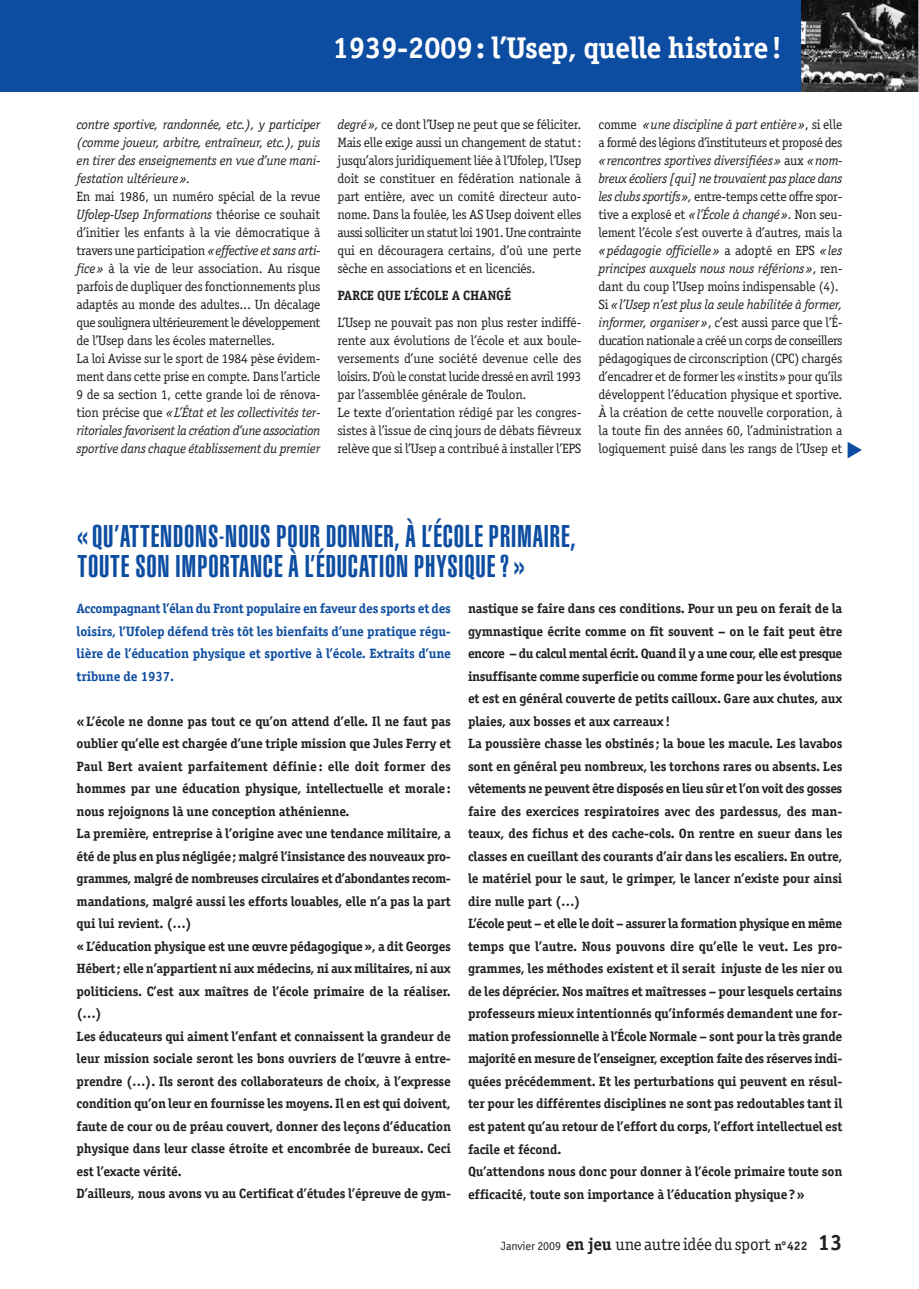
<style>
.page{position:relative;width:919px;height:1289px;background:#fff}
.page>*{position:absolute;margin:0;border:0;box-sizing:border-box;transform-origin:0 0}
.t1{font:900 extra-condensed 30.9px/29.5px "Helvetica";letter-spacing:.025em;color:#0d4da1}
.t2{font:700 30px "Officina Serif";letter-spacing:-.015em;color:#fff}
.t3{font:17.25px "Officina Serif";letter-spacing:-.01em;color:#231f20}
.t4{font:700 13.5px/22.5px "Officina Serif";letter-spacing:-.01em;color:#231f20}
.t5{font:13.5px/18px "Officina Serif";letter-spacing:-.015em;color:#231f20}
.t6{font:700 13.5px/22.5px "Officina Serif";letter-spacing:-.01em;color:#0d4da1;text-align:justify}
.t7{font:italic 13.5px/18px "Officina Serif";letter-spacing:-.015em;color:#231f20;text-align:justify}
.s1{font-style:italic}
.s2{font-family:"Hira Kaku Pro W6";font-weight:400}
.s3{font-family:"Officina Sans";font-size:12.3px}
.s4{font-weight:700}
.s5{font-weight:700;font-size:12.3px}
.s6{font-weight:700;font-size:22.2px}
</style>
<div class="page">
<div style="left:0;top:0;width:918px;height:91px;background:#0d4da1"></div>
<img style="left:801px;top:0;width:116px;height:91px">
<svg style="left:847px;top:442px;width:14px;height:16px"></svg>
<h2 class="t2" style="left:332px;top:36px;width:451px">1939-2009: l’Usep, quelle histoire!</h2>
<p class="t7" style="left:77px;top:115px;width:245px">contre sportive, randonnée, etc.), y participer (comme joueur, arbitre, entraîneur, etc.), puis en tirer des enseignements en vue d’une mani&shy;festation ultérieure».</p>
<p class="t5" style="left:77px;top:187px;width:245px">En mai 1986, un numéro spécial de la revue <span class="s1">Ufolep-Usep Informations</span> théorise ce souhait d’initier les enfants à la vie démocratique à travers une participation <span class="s1">«effective et sans arti&shy;fice»</span> à la vie de leur association. Au risque parfois de dupliquer des fonctionnements plus adaptés au monde des adultes... Un décalage que soulignera ultérieurement le développement de l’Usep dans les écoles maternelles.<br>La loi Avisse sur le sport de 1984 pèse évidem&shy;ment dans cette prise en compte. Dans l’article 9 de sa section 1, cette grande loi de rénova&shy;tion précise que <span class="s1">«L’État et les collectivités ter&shy;ritoriales favorisent la création d’une association sportive dans chaque établissement du premier</span></p>
<p class="t5" style="left:337px;top:115px;width:245px;text-align:justify"><span class="s1">degré»,</span> ce dont l’Usep ne peut que se féliciter.<br>Mais elle exige aussi un changement de statut: jusqu’alors juridiquement liée à l’Ufolep, l’Usep doit se constituer en fédération nationale à part entière, avec un comité directeur auto&shy;nome. Dans la foulée, les AS Usep doivent elles aussi solliciter un statut loi 1901. Une contrainte qui en découragera certains, d’où une perte sèche en associations et en licenciés.</p>
<p class="t4" style="left:337px;top:285px;width:175px">PARCE QUE L’ÉCOLE A CHANGÉ</p>
<p class="t5" style="left:337px;top:313px;width:245px">L’Usep ne pouvait pas non plus rester indiffé&shy;rente aux évolutions de l’école et aux boule&shy;versements d’une société devenue celle des loisirs. D’où le constat lucide dressé en avril 1993 par l’assemblée générale de Toulon.<br>Le texte d’orientation rédigé par les congres&shy;sistes à l’issue de cinq jours de débats fiévreux relève que si l’Usep a contribué à installer l’EPS</p>
<p class="t5" style="left:598px;top:115px;width:245px">comme <span class="s1">«une discipline à part entière»</span>, si elle a formé des légions d’instituteurs et proposé des <span class="s1">«rencontres sportives diversifiées»</span> aux <span class="s1">«nom&shy;breux écoliers [qui] ne trouvaient pas place dans les clubs sportifs»,</span> entre-temps cette offre spor&shy;tive a explosé et <span class="s1">«l’École à changé».</span> Non seu&shy;lement l’école s’est ouverte à d’autres, mais la <span class="s1">«pédagogie officielle»</span> a adopté en EPS <span class="s1">«les principes auxquels nous nous référions»</span>, ren&shy;dant du coup l’Usep moins indispensable (4).<br>Si <span class="s1">«l’Usep n’est plus la seule habilitée à former, informer, organiser»</span>, c’est aussi parce que l’É&shy;ducation nationale a créé un corps de conseillers pédagogiques de circonscription (CPC) chargés d’encadrer et de former les «instits» pour qu’ils développent l’éducation physique et sportive.<br>À la création de cette nouvelle corporation, à la toute fin des années 60, l’administration a logiquement puisé dans les rangs de l’Usep et</p>
<h1 class="t1" style="left:77px;top:523px;width:499px">«QU’ATTENDONS-NOUS POUR DONNER, À L’ÉCOLE PRIMAIRE,<br>TOUTE SON IMPORTANCE À L’ÉDUCATION PHYSIQUE ?»</h1>
<p class="t6" style="left:77px;top:598px;width:376px">Accompagnant l’élan du Front populaire en faveur des sports et des loisirs, l’Ufolep défend très tôt les bienfaits d’une pratique régu&shy;lière de l’éducation physique et sportive à l’école. Extraits d’une tribune de 1937.</p>
<p class="t4" style="left:77px;top:710px;width:376px">«L’école ne donne pas tout ce qu’on attend d’elle. Il ne faut pas oublier qu’elle est chargée d’une triple mission que Jules Ferry et Paul Bert avaient parfaitement définie : elle doit former des hommes par une éducation physique, intellectuelle et morale: nous rejoignons là une conception athénienne.<br>La première, entreprise à l’origine avec une tendance militaire, a été de plus en plus négligée; malgré l’insistance des nouveaux pro&shy;grammes, malgré de nombreuses circulaires et d’abondantes recom&shy;mandations, malgré aussi les efforts louables, elle n’a pas la part qui lui revient. (…)<br><span class="s2">«</span>L’éducation physique est une œuvre pédagogique<span class="s2">»</span>, a dit Georges Hébert; elle n’appartient ni aux médecins, ni aux militaires, ni aux politiciens. C’est aux maîtres de l’école primaire de la réaliser. (…)<br>Les éducateurs qui aiment l’enfant et connaissent la grandeur de leur mission sociale seront les bons ouvriers de l’œuvre à entre&shy;prendre (…). Ils seront des collaborateurs de choix, à l’expresse condition qu’on leur en fournisse les moyens. Il en est qui doivent, faute de cour ou de préau couvert, donner des leçons d’éducation physique dans leur classe étroite et encombrée de bureaux. Ceci est l’exacte vérité.<br>D’ailleurs, nous avons vu au Certificat d’études l’épreuve de gym-</p>
<p class="t4" style="left:468px;top:598px;width:376px">nastique se faire dans ces conditions. Pour un peu on ferait de la gymnastique écrite comme on fît souvent – on le fait peut être encore – du calcul mental écrit. Quand il y a une cour, elle est presque insuffisante comme superficie ou comme forme pour les évolutions et est en général couverte de petits cailloux. Gare aux chutes, aux plaies, aux bosses et aux carreaux!<br>La poussière chasse les obstinés; la boue les macule. Les lavabos sont en général peu nombreux, les torchons rares ou absents. Les vêtements ne peuvent être disposés en lieu sûr et l’on voit des gosses faire des exercices respiratoires avec des pardessus, des man&shy;teaux, des fichus et des cache-cols. On rentre en sueur dans les classes en cueillant des courants d’air dans les escaliers. En outre, le matériel pour le saut, le grimper, le lancer n’existe pour ainsi dire nulle part (…)<br>L’école peut – et elle le doit – assurer la formation physique en même temps que l’autre. Nous pouvons dire qu’elle le veut. Les pro&shy;grammes, les méthodes existent et il serait injuste de les nier ou de les déprécier. Nos maîtres et maîtresses – pour lesquels certains professeurs mieux intentionnés qu’informés demandent une for&shy;mation professionnelle à l’École Normale – sont pour la très grande majorité en mesure de l’enseigner, exception faite des réserves indi&shy;quées précédemment. Et les perturbations qui peuvent en résul&shy;ter pour les différentes disciplines ne sont pas redoutables tant il est patent qu’au retour de l’effort du corps, l’effort intellectuel est facile et fécond.<br>Qu’attendons nous donc pour donner à l’école primaire toute son efficacité, toute son importance à l’éducation physique?»</p>
<p class="t3" style="left:501px;top:1233px;width:343px"><span class="s3">Janvier 2009</span> <span class="s4">en jeu</span> uneautreidéedusport <span class="s5">n°422</span> <span class="s6">13</span></p>
</div>
